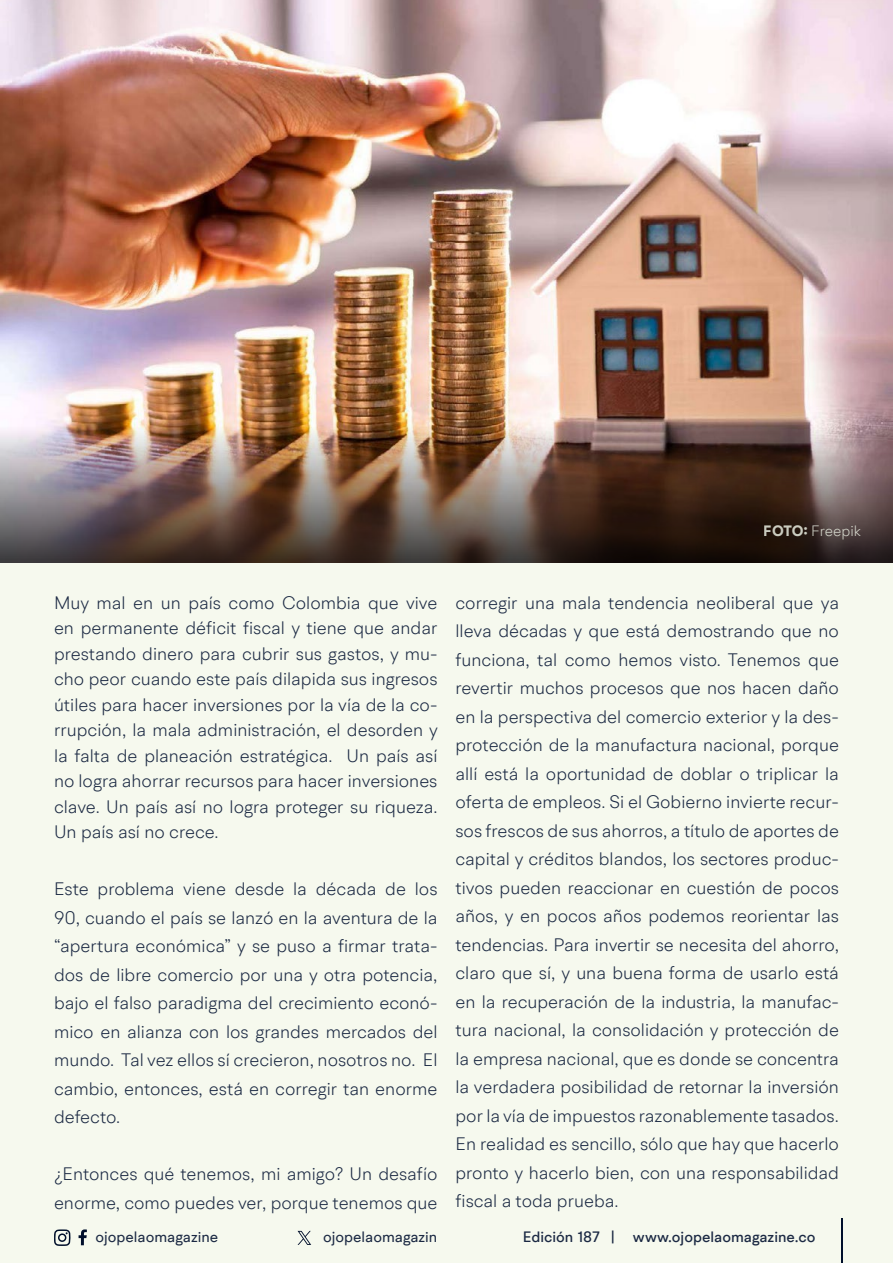
<style>
.page{position:relative;width:893px;height:1263px;background:#f6f9ee}
.page>*{position:absolute;margin:0;border:0;box-sizing:border-box;transform-origin:0 0}
.t1{font:300 18px/28.5px "BR Hendrix";color:#1b2943;text-align:justify}
.t2{font:500 15px "BR Hendrix";color:#1b2943}
.t3{font:15px "BR Hendrix";color:#1b2943}
.t4{font:300 15px "BR Hendrix";color:#f5faed}
.s1{font-weight:700}
</style>
<div class="page">
<svg style="left:79px;top:1229px;width:8px;height:16px"></svg>
<svg style="left:54px;top:1229px;width:17px;height:17px"></svg>
<hr style="left:841px;top:1219px;width:1px;height:44px;background:#000f2b">
<svg style="left:298px;top:1231px;width:13px;height:14px"></svg>
<img style="left:0;top:0;width:893px;height:426px">
<img style="left:0;top:426px;width:893px;height:136px">
<p class="t4" style="left:764px;top:522px;width:99px"><span class="s1">FOTO:</span> Freepik</p>
<p class="t1" style="left:54px;top:589px;width:385px;line-height:25.5px">Muy mal en un país como Colombia que vive en permanente déficit fiscal y tiene que andar prestando dinero para cubrir sus gastos, y mu&shy;cho peor cuando este país dilapida sus ingresos útiles para hacer inversiones por la vía de la co&shy;rrupción, la mala administración, el desorden y la falta de planeación estratégica. Un país así no logra ahorrar recursos para hacer inversiones clave. Un país así no logra proteger su riqueza.<br>Un país así no crece.</p>
<p class="t1" style="left:54px;top:875px;width:385px">Este problema viene desde la década de los 90, cuando el país se lanzó en la aventura de la “apertura económica” y se puso a firmar trata&shy;dos de libre comercio por una y otra potencia, bajo el falso paradigma del crecimiento econó&shy;mico en alianza con los grandes mercados del mundo. Tal vez ellos sí crecieron, nosotros no. El cambio, entonces, está en corregir tan enorme defecto.</p>
<p class="t1" style="left:54px;top:1160px;width:385px">¿Entonces qué tenemos, mi amigo? Un desafío enorme, como puedes ver, porque tenemos que</p>
<p class="t1" style="left:455px;top:588px;width:385px">corregir una mala tendencia neoliberal que ya lleva décadas y que está demostrando que no funciona, tal como hemos visto. Tenemos que revertir muchos procesos que nos hacen daño en la perspectiva del comercio exterior y la des&shy;protección de la manufactura nacional, porque allí está la oportunidad de doblar o triplicar la oferta de empleos. Si el Gobierno invierte recur&shy;sos frescos de sus ahorros, a título de aportes de capital y créditos blandos, los sectores produc&shy;tivos pueden reaccionar en cuestión de pocos años, y en pocos años podemos reorientar las tendencias. Para invertir se necesita del ahorro, claro que sí, y una buena forma de usarlo está en la recuperación de la industria, la manufac&shy;tura nacional, la consolidación y protección de la empresa nacional, que es donde se concentra la verdadera posibilidad de retornar la inversión por la vía de impuestos razonablemente tasados.<br>En realidad es sencillo, sólo que hay que hacerlo pronto y hacerlo bien, con una responsabilidad fiscal a toda prueba.</p>
<p class="t3" style="left:96px;top:1227px;width:124px">ojopelaomagazine</p>
<p class="t3" style="left:323px;top:1227px;width:116px">ojopelaomagazin</p>
<p class="t2" style="left:523px;top:1227px;width:294px">Edición 187 | www.ojopelaomagazine.co</p>
</div>
